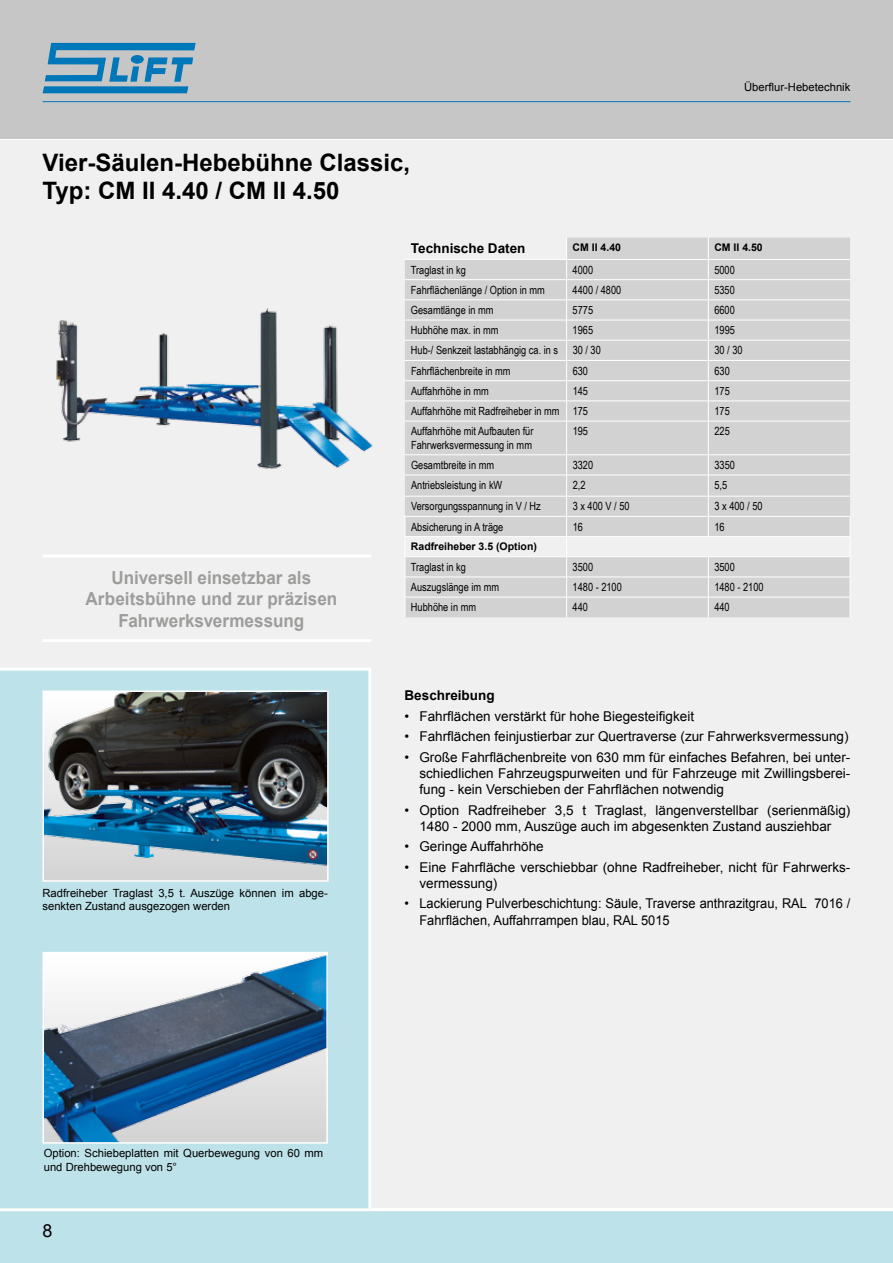
<style>
.page{position:relative;width:893px;height:1263px;background:#fff}
.page>*{position:absolute;margin:0;border:0;box-sizing:border-box;transform-origin:0 0}
.t1{font:700 24px/28.8px "Arial";color:#000}
.t2{font:700 18px/21.6px "Arial";color:#9d9d9c;text-align:center;scale:.95 1}
.t3{font:18px "Arial";color:#000}
.t4{font:13.5px/16.2px "Arial";color:#000;text-align:justify}
.t5{font:13.5px/16.2px "Arial";color:#000;scale:.95 1}
.t6{font:700 13.5px "Arial";color:#000}
.t7{font:11.25px/13.5px "Arial Narrow";color:#000}
.t8{font:11.25px/13.5px "Arial";color:#000}
.t9{font:700 10.5px "Arial";color:#000}
</style>
<div class="page">
<div style="left:0;top:118px;width:893px;height:1102px;background:#f0f0f0"></div>
<div style="left:0;top:1209px;width:893px;height:54px;background:#bee2e9"></div>
<hr style="left:0;top:137px;width:893px;height:3px;background:#fff">
<div style="left:0;top:0;width:893px;height:139px;background:#c6c6c6"></div>
<svg style="left:43px;top:43px;width:153px;height:50px"></svg>
<hr style="left:43px;top:101px;width:807px;height:1px;background:#0077b9">
<hr style="left:0;top:1208px;width:893px;height:3px;background:#fff">
<div style="left:0;top:668px;width:371px;height:541px;background:#bee2e9"></div>
<hr style="left:43px;top:554px;width:328px;height:3px;background:#fff">
<hr style="left:43px;top:639px;width:328px;height:3px;background:#fff">
<img style="left:46px;top:955px;width:279px;height:186px">
<div style="left:43px;top:952px;width:285px;height:192px;border:2px solid #fff"></div>
<img style="left:56px;top:308px;width:317px;height:161px">
<img style="left:46px;top:693px;width:280px;height:186px">
<div style="left:43px;top:690px;width:286px;height:192px;border:2px solid #fff"></div>
<svg style="left:405px;top:238px;width:445px;height:379px;background:#d4d4d4"></svg>
<hr style="left:405px;top:279px;width:162px;height:1px;background:#fff">
<hr style="left:567px;top:279px;width:141px;height:1px;background:#fff">
<hr style="left:708px;top:279px;width:142px;height:1px;background:#fff">
<hr style="left:405px;top:299px;width:162px;height:1px;background:#fff">
<hr style="left:567px;top:299px;width:141px;height:1px;background:#fff">
<hr style="left:708px;top:299px;width:142px;height:1px;background:#fff">
<hr style="left:405px;top:320px;width:162px;height:1px;background:#fff">
<hr style="left:567px;top:320px;width:141px;height:1px;background:#fff">
<hr style="left:708px;top:320px;width:142px;height:1px;background:#fff">
<hr style="left:405px;top:340px;width:162px;height:1px;background:#fff">
<hr style="left:567px;top:340px;width:141px;height:1px;background:#fff">
<hr style="left:708px;top:340px;width:142px;height:1px;background:#fff">
<hr style="left:405px;top:360px;width:162px;height:1px;background:#fff">
<hr style="left:567px;top:360px;width:141px;height:1px;background:#fff">
<hr style="left:708px;top:360px;width:142px;height:1px;background:#fff">
<hr style="left:405px;top:380px;width:162px;height:1px;background:#fff">
<hr style="left:567px;top:380px;width:141px;height:1px;background:#fff">
<hr style="left:708px;top:380px;width:142px;height:1px;background:#fff">
<hr style="left:405px;top:400px;width:162px;height:1px;background:#fff">
<hr style="left:567px;top:400px;width:141px;height:1px;background:#fff">
<hr style="left:708px;top:400px;width:142px;height:1px;background:#fff">
<svg style="left:708px;top:238px;width:1px;height:183px"></svg>
<hr style="left:405px;top:421px;width:162px;height:1px;background:#fff">
<hr style="left:567px;top:421px;width:141px;height:1px;background:#fff">
<hr style="left:566px;top:421px;width:1px;height:33px;background:#fff">
<hr style="left:708px;top:421px;width:142px;height:1px;background:#fff">
<hr style="left:708px;top:421px;width:1px;height:33px;background:#fff">
<hr style="left:405px;top:454px;width:162px;height:1px;background:#fff">
<hr style="left:567px;top:454px;width:141px;height:1px;background:#fff">
<hr style="left:708px;top:454px;width:142px;height:1px;background:#fff">
<hr style="left:405px;top:475px;width:162px;height:1px;background:#fff">
<svg style="left:566px;top:238px;width:1px;height:183px"></svg>
<hr style="left:405px;top:259px;width:162px;height:1px;background:#fff">
<hr style="left:567px;top:259px;width:141px;height:1px;background:#fff">
<hr style="left:708px;top:259px;width:142px;height:1px;background:#fff">
<svg style="left:405px;top:517px;width:1px;height:100px"></svg>
<hr style="left:405px;top:496px;width:162px;height:1px;background:#fff">
<hr style="left:567px;top:496px;width:141px;height:1px;background:#fff">
<hr style="left:708px;top:496px;width:142px;height:1px;background:#fff">
<hr style="left:405px;top:516px;width:162px;height:1px;background:#fff">
<hr style="left:567px;top:516px;width:141px;height:1px;background:#fff">
<hr style="left:708px;top:516px;width:142px;height:1px;background:#fff">
<svg style="left:708px;top:455px;width:1px;height:81px"></svg>
<hr style="left:405px;top:536px;width:162px;height:1px;background:#fff">
<hr style="left:567px;top:536px;width:141px;height:1px;background:#fff">
<hr style="left:708px;top:536px;width:142px;height:1px;background:#fff">
<hr style="left:405px;top:556px;width:162px;height:1px;background:#fff">
<hr style="left:567px;top:556px;width:141px;height:1px;background:#fff">
<hr style="left:708px;top:556px;width:142px;height:1px;background:#fff">
<hr style="left:405px;top:577px;width:162px;height:1px;background:#fff">
<hr style="left:567px;top:577px;width:141px;height:1px;background:#fff">
<hr style="left:708px;top:577px;width:142px;height:1px;background:#fff">
<hr style="left:405px;top:597px;width:162px;height:1px;background:#fff">
<hr style="left:567px;top:597px;width:141px;height:1px;background:#fff">
<svg style="left:566px;top:455px;width:1px;height:162px"></svg>
<hr style="left:708px;top:597px;width:142px;height:1px;background:#fff">
<svg style="left:708px;top:557px;width:1px;height:60px"></svg>
<hr style="left:567px;top:475px;width:141px;height:1px;background:#fff">
<hr style="left:708px;top:475px;width:142px;height:1px;background:#fff">
<h1 class="t1" style="left:43px;top:148px;width:369px">Vier-Säulen-Hebebühne Classic,<br>Typ: CM II 4.40 / CM II 4.50</h1>
<p class="t8" style="left:744px;top:81px;width:108px">Überflur-Hebetechnik</p>
<h2 class="t2" style="left:86px;top:567px;width:266px">Universell einsetzbar als<br>Arbeitsbühne und zur präzisen<br>Fahrwerksvermessung</h2>
<p class="t8" style="left:43px;top:886px;width:287px">Radfreiheber Traglast 3,5 t. Auszüge können im abge&shy;senkten Zustand ausgezogen werden</p>
<p class="t6" style="left:411px;top:240px;width:116px">Technische Daten</p>
<p class="t9" style="left:573px;top:241px;width:50px">CM II 4.40</p>
<p class="t9" style="left:714px;top:241px;width:50px">CM II 4.50</p>
<p class="t7" style="left:411px;top:262px;width:57px">Traglast in kg</p>
<p class="t7" style="left:573px;top:262px;width:22px">4000</p>
<p class="t7" style="left:714px;top:262px;width:22px">5000</p>
<p class="t7" style="left:411px;top:283px;width:135px">Fahrflächenlänge / Option in mm</p>
<p class="t7" style="left:573px;top:283px;width:50px">4400 / 4800</p>
<p class="t7" style="left:714px;top:283px;width:22px">5350</p>
<p class="t7" style="left:411px;top:303px;width:84px">Gesamtlänge in mm</p>
<p class="t7" style="left:573px;top:303px;width:22px">5775</p>
<p class="t7" style="left:714px;top:303px;width:22px">6600</p>
<p class="t7" style="left:411px;top:323px;width:89px">Hubhöhe max. in mm</p>
<p class="t7" style="left:573px;top:323px;width:22px">1965</p>
<p class="t7" style="left:714px;top:323px;width:22px">1995</p>
<p class="t7" style="left:411px;top:343px;width:149px">Hub-/ Senkzeit lastabhängig ca. in s</p>
<p class="t7" style="left:573px;top:343px;width:30px">30 / 30</p>
<p class="t7" style="left:714px;top:343px;width:30px">30 / 30</p>
<p class="t7" style="left:411px;top:363px;width:101px">Fahrflächenbreite in mm</p>
<p class="t7" style="left:573px;top:363px;width:17px">630</p>
<p class="t7" style="left:714px;top:363px;width:17px">630</p>
<p class="t7" style="left:411px;top:384px;width:79px">Auffahrhöhe in mm</p>
<p class="t7" style="left:573px;top:384px;width:17px">145</p>
<p class="t7" style="left:714px;top:384px;width:17px">175</p>
<p class="t7" style="left:411px;top:404px;width:179px">Auffahrhöhe mit Radfreiheber in mm 175</p>
<p class="t7" style="left:714px;top:404px;width:17px">175</p>
<p class="t7" style="left:411px;top:424px;width:124px">Auffahrhöhe mit Aufbauten für<br>Fahrwerksvermessung in mm</p>
<p class="t7" style="left:573px;top:424px;width:17px">195</p>
<p class="t7" style="left:714px;top:424px;width:17px">225</p>
<p class="t7" style="left:411px;top:458px;width:85px">Gesamtbreite in mm</p>
<p class="t7" style="left:573px;top:458px;width:22px">3320</p>
<p class="t7" style="left:714px;top:458px;width:22px">3350</p>
<p class="t7" style="left:411px;top:478px;width:93px">Antriebsleistung in kW</p>
<p class="t7" style="left:573px;top:478px;width:14px">2,2</p>
<p class="t7" style="left:714px;top:478px;width:14px">5,5</p>
<p class="t7" style="left:411px;top:499px;width:131px">Versorgungsspannung in V / Hz</p>
<p class="t7" style="left:573px;top:499px;width:58px">3 x 400 V / 50</p>
<p class="t7" style="left:714px;top:499px;width:50px">3 x 400 / 50</p>
<p class="t7" style="left:411px;top:519px;width:94px">Absicherung in A träge</p>
<p class="t7" style="left:573px;top:519px;width:12px">16</p>
<p class="t7" style="left:714px;top:519px;width:12px">16</p>
<p class="t9" style="left:411px;top:539px;width:128px">Radfreiheber 3.5 (Option)</p>
<p class="t7" style="left:411px;top:560px;width:57px">Traglast in kg</p>
<p class="t7" style="left:573px;top:560px;width:22px">3500</p>
<p class="t7" style="left:714px;top:560px;width:22px">3500</p>
<p class="t7" style="left:411px;top:580px;width:90px">Auszugslänge im mm</p>
<p class="t7" style="left:573px;top:580px;width:51px">1480 - 2100</p>
<p class="t7" style="left:714px;top:580px;width:51px">1480 - 2100</p>
<p class="t7" style="left:411px;top:600px;width:67px">Hubhöhe in mm</p>
<p class="t7" style="left:573px;top:600px;width:17px">440</p>
<p class="t7" style="left:714px;top:600px;width:17px">440</p>
<p class="t6" style="left:405px;top:686px;width:92px">Beschreibung</p>
<p class="t4" style="left:405px;top:708px;width:291px">• Fahrflächen verstärkt für hohe Biegesteifigkeit</p>
<p class="t4" style="left:405px;top:728px;width:445px">• Fahrflächen feinjustierbar zur Quertraverse (zur Fahrwerksvermessung)</p>
<p class="t4" style="left:419px;top:749px;width:432px;text-indent:-15px">• Große Fahrflächenbreite von 630 mm für einfaches Befahren, bei unter&shy;schiedlichen Fahrzeugspurweiten und für Fahrzeuge mit Zwillingsberei&shy;fung - kein Verschieben der Fahrflächen notwendig</p>
<p class="t4" style="left:405px;top:802px;width:447px;text-align:center">• Option Radfreiheber 3,5 t Traglast, längenverstellbar (serienmäßig)<br>1480 - 2000 mm, Auszüge auch im abgesenkten Zustand ausziehbar</p>
<p class="t4" style="left:405px;top:838px;width:141px">• Geringe Auffahrhöhe</p>
<p class="t4" style="left:419px;top:859px;width:432px;text-indent:-15px">• Eine Fahrfläche verschiebbar (ohne Radfreiheber, nicht für Fahrwerks&shy;vermessung)</p>
<p class="t5" style="left:419px;top:896px;width:455px;text-indent:-15px">• Lackierung Pulverbeschichtung: Säule, Traverse anthrazitgrau, RAL 7016 /<br>Fahrflächen, Auffahrrampen blau, RAL 5015</p>
<p class="t8" style="left:44px;top:1146px;width:281px">Option: Schiebeplatten mit Querbewegung von 60 mm und Drehbewegung von 5°</p>
<h2 class="t3" style="left:43px;top:1219px;width:12px">8</h2>
</div>
